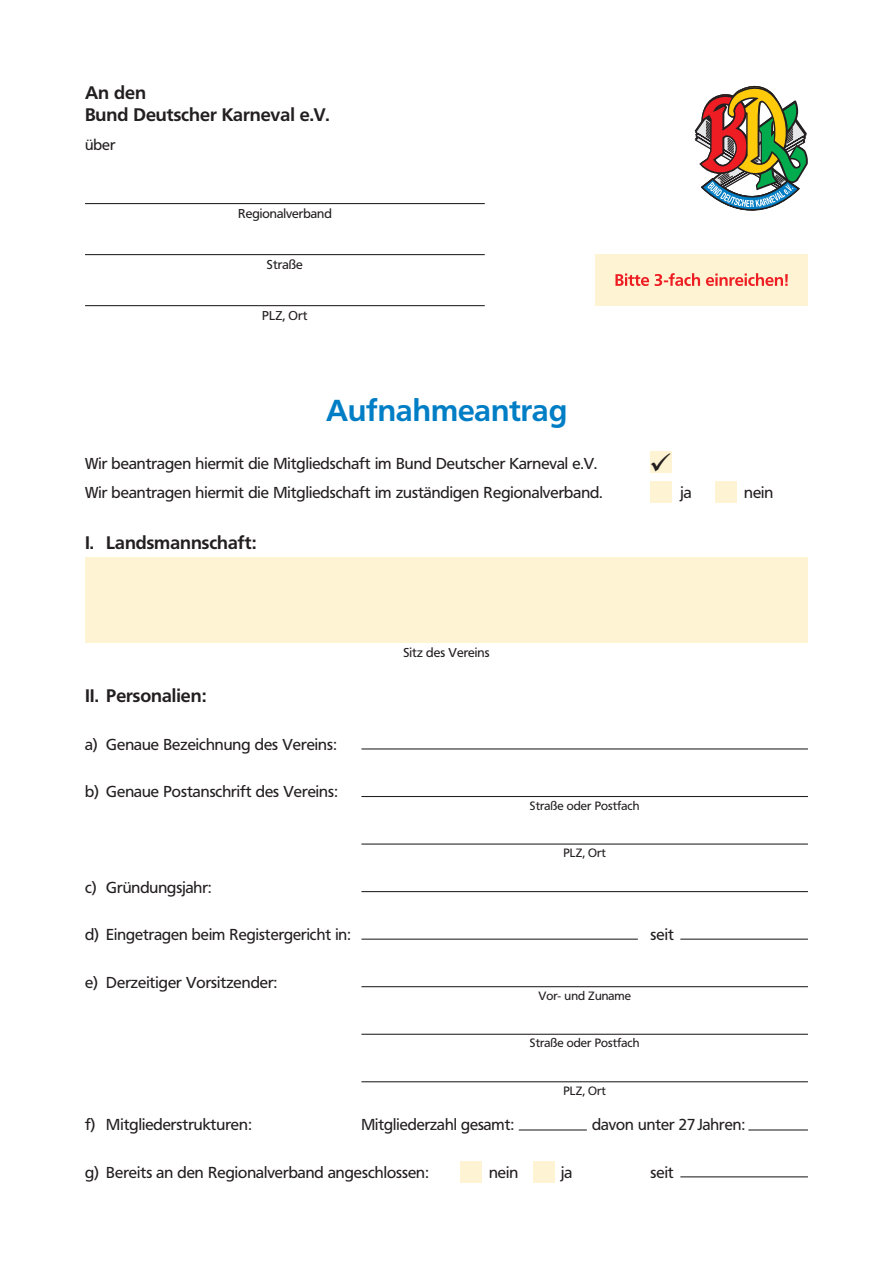
<style>
.page{position:relative;width:893px;height:1263px;background:#fff}
.page>*{position:absolute;margin:0;border:0;box-sizing:border-box;transform-origin:0 0}
.t1{font:700 30px "Frutiger BQ";color:#007ec5}
.t2{font:700 18px/21.8px "Frutiger BQ";color:#231f20}
.t3{font:15.75px/29.5px "Frutiger BQ";color:#231f20}
.t4{font:15px "Frutiger BQ";color:#231f20}
.t5{font:12.75px "Frutiger BQ";color:#231f20}
.t6{font:12px "Frutiger BQ";color:#231f20}
</style>
<div class="page">
<hr style="left:85px;top:203px;width:400px;height:1px;background:#231f20">
<hr style="left:85px;top:254px;width:400px;height:1px;background:#231f20">
<hr style="left:85px;top:305px;width:400px;height:1px;background:#231f20">
<svg style="left:694px;top:86px;width:114px;height:125px"></svg>
<div style="left:595px;top:254px;width:213px;height:51px;background:#fef3d2"></div>
<svg style="left:615px;top:273px;width:173px;height:13px"></svg>
<div style="left:85px;top:557px;width:723px;height:85px;background:#fef3d2"></div>
<hr style="left:361px;top:796px;width:447px;height:1px;background:#231f20">
<hr style="left:361px;top:843px;width:447px;height:1px;background:#231f20">
<hr style="left:361px;top:891px;width:447px;height:1px;background:#231f20">
<hr style="left:361px;top:939px;width:277px;height:1px;background:#231f20">
<hr style="left:680px;top:939px;width:128px;height:1px;background:#231f20">
<hr style="left:680px;top:1176px;width:128px;height:1px;background:#231f20">
<hr style="left:361px;top:986px;width:447px;height:1px;background:#231f20">
<hr style="left:361px;top:1034px;width:447px;height:1px;background:#231f20">
<hr style="left:361px;top:1081px;width:447px;height:1px;background:#231f20">
<hr style="left:519px;top:1129px;width:68px;height:1px;background:#231f20">
<hr style="left:748px;top:1129px;width:60px;height:1px;background:#231f20">
<hr style="left:361px;top:748px;width:447px;height:1px;background:#231f20">
<div style="left:650px;top:482px;width:21px;height:21px;background:#fef3d2"></div>
<div style="left:650px;top:452px;width:21px;height:21px;background:#fef3d2"></div>
<div style="left:715px;top:482px;width:22px;height:21px;background:#fef3d2"></div>
<div style="left:460px;top:1161px;width:22px;height:21px;background:#fef3d2"></div>
<div style="left:533px;top:1161px;width:21px;height:21px;background:#fef3d2"></div>
<p class="t2" style="left:85px;top:82px;width:246px">An den<br>Bund Deutscher Karneval e.V.</p>
<p class="t4" style="left:85px;top:136px;width:32px">über</p>
<p class="t5" style="left:238px;top:206px;width:95px">Regionalverband</p>
<p class="t5" style="left:267px;top:257px;width:37px">Straße</p>
<p class="t5" style="left:262px;top:308px;width:47px">PLZ, Ort</p>
<h1 class="t1" style="left:326px;top:393px;width:242px">Aufnahmeantrag</h1>
<p class="t3" style="left:85px;top:449px;width:519px">Wir beantragen hiermit die Mitgliedschaft im Bund Deutscher Karneval e.V.<br>Wir beantragen hiermit die Mitgliedschaft im zuständigen Regionalverband.</p>
<p class="t2" style="left:85px;top:532px;width:173px">I. Landsmannschaft:</p>
<p class="t2" style="left:85px;top:685px;width:123px">II. Personalien:</p>
<p class="t3" style="left:85px;top:730px;width:253px">a) Genaue Bezeichnung des Vereins:</p>
<p class="t3" style="left:85px;top:777px;width:254px">b) Genaue Postanschrift des Vereins:</p>
<p class="t5" style="left:403px;top:645px;width:88px">Sitz des Vereins</p>
<p class="t6" style="left:530px;top:799px;width:111px">Straße oder Postfach</p>
<p class="t6" style="left:563px;top:846px;width:44px">PLZ, Ort</p>
<p class="t3" style="left:681px;top:478px;width:13px">ja</p>
<p class="t3" style="left:744px;top:478px;width:31px">nein</p>
<p class="t3" style="left:85px;top:872px;width:128px">c) Gründungsjahr:</p>
<p class="t3" style="left:85px;top:920px;width:267px">d) Eingetragen beim Registergericht in:</p>
<p class="t3" style="left:651px;top:920px;width:25px">seit</p>
<p class="t3" style="left:85px;top:967px;width:193px">e) Derzeitiger Vorsitzender:</p>
<p class="t6" style="left:538px;top:989px;width:94px">Vor- und Zuname</p>
<p class="t6" style="left:530px;top:1036px;width:111px">Straße oder Postfach</p>
<p class="t6" style="left:563px;top:1084px;width:44px">PLZ, Ort</p>
<p class="t3" style="left:85px;top:1110px;width:168px">f) Mitgliederstrukturen:</p>
<p class="t3" style="left:361px;top:1110px;width:154px">Mitgliederzahl gesamt:</p>
<p class="t3" style="left:592px;top:1110px;width:154px">davon unter 27 Jahren:</p>
<p class="t3" style="left:85px;top:1158px;width:345px">g) Bereits an den Regionalverband angeschlossen:</p>
<p class="t3" style="left:489px;top:1158px;width:31px">nein</p>
<p class="t3" style="left:561px;top:1158px;width:13px">ja</p>
<p class="t3" style="left:651px;top:1158px;width:25px">seit</p>
</div>
